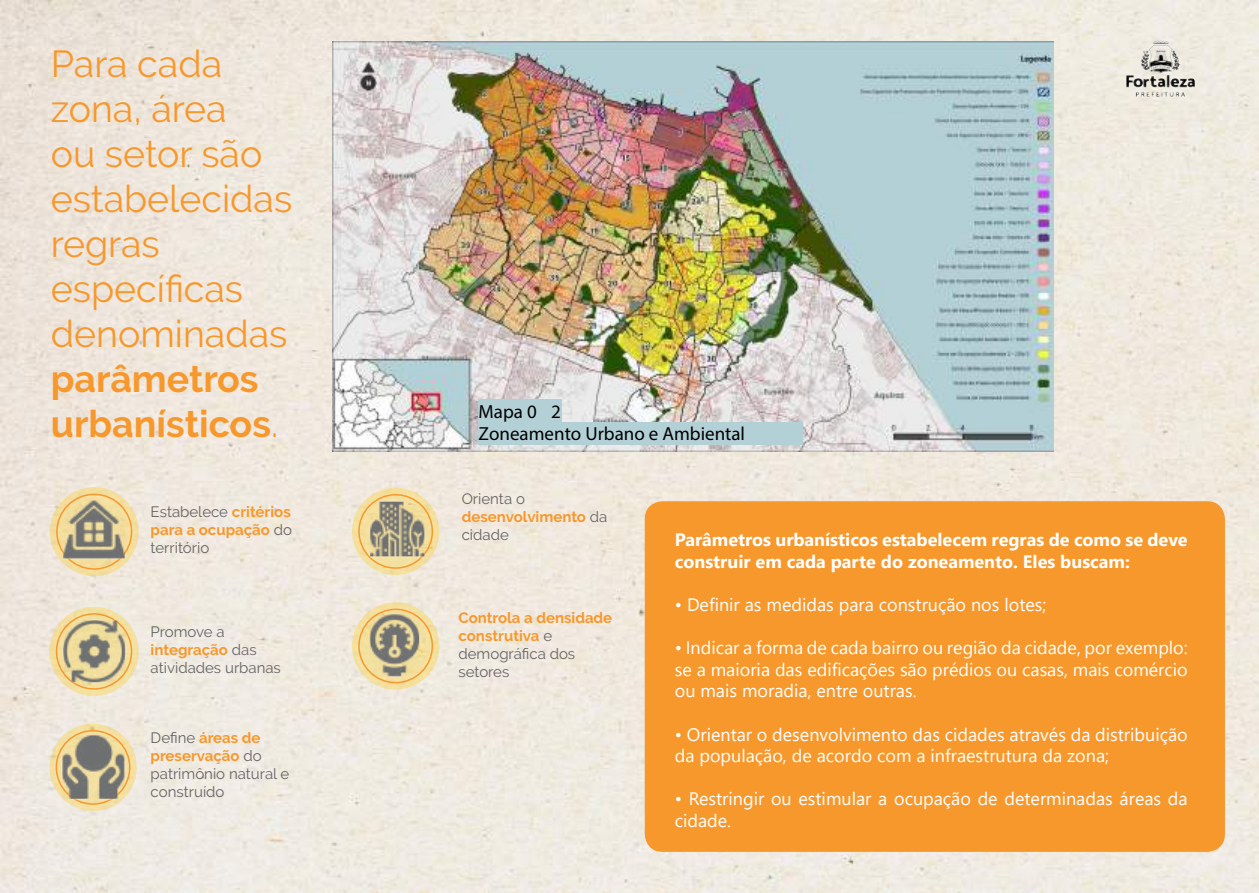
<style>
.page{position:relative;width:1259px;height:893px;background:#fff}
.page>*{position:absolute;margin:0;border:0;box-sizing:border-box;transform-origin:0 0}
.t1{font:37.5px/45px "Raleway";color:#f7982c}
.t2{font:700 37.5px/45px "Raleway";color:#f7982c}
.t3{font:700 19.05px/22.8px "Poppins";color:#000}
.t4{font:18px/21.6px "Segoe UI";color:#fff}
.t5{font:700 18px/21.6px "Segoe UI";color:#fff}
.t6{font:15px/18px "Raleway";color:#656365}
.t7{font:700 15px/18px "Raleway";color:#f7982c}
.s1{font-weight:400}
.s2{font-weight:700;color:#f7982c}
.s3{font-weight:400;color:#656365}
</style>
<div class="page">
<img style="left:0;top:0;width:1259px;height:893px">
<div style="left:645px;top:501px;width:580px;height:351px;background:#f7982c;border-radius:18px"></div>
<div style="left:50px;top:487px;width:89px;height:89px;background:#f3dd9c;border-radius:50%"></div>
<div style="left:49px;top:607px;width:90px;height:89px;background:#f3e19f;border-radius:50%"></div>
<svg style="left:49px;top:724px;width:88px;height:87px"></svg>
<svg style="left:352px;top:602px;width:87px;height:88px"></svg>
<div style="left:352px;top:488px;width:87px;height:87px;background:#f3e09e;border-radius:50%"></div>
<img style="left:54px;top:493px;width:88px;height:77px">
<img style="left:51px;top:612px;width:88px;height:78px">
<img style="left:50px;top:728px;width:88px;height:78px">
<img style="left:350px;top:492px;width:92px;height:77px">
<img style="left:349px;top:609px;width:92px;height:76px">
<img style="left:332px;top:41px;width:721px;height:410px">
<svg style="left:473px;top:397px;width:341px;height:52px;background:#d9d3d1"></svg>
<div style="left:478px;top:398px;width:73px;height:28px;background:#b3d0d6"></div>
<div style="left:551px;top:398px;width:11px;height:28px;background:#b3d0d6"></div>
<hr style="left:562px;top:398px;width:4px;height:28px;background:#e9e9e9">
<svg style="left:478px;top:420px;width:325px;height:29px;background:#bad1d6"></svg>
<img style="left:1116px;top:31px;width:89px;height:79px">
<h1 class="t1" style="left:51px;top:41px;width:243px">Para cada zona, área<br>ou setor são estabelecidas regras específicas denominadas</h1>
<h1 class="t2" style="left:51px;top:356px;width:229px">parâmetros urbanísticos<span class="s1">.</span></h1>
<p class="t6" style="left:151px;top:502px;width:143px;text-align:justify">Estabelece <span class="s2">critérios para a ocupação</span> do território</p>
<p class="t6" style="left:151px;top:622px;width:132px">Promove a <span class="s2">integração</span> das atividades urbanas</p>
<p class="t6" style="left:151px;top:729px;width:140px">Define <span class="s2">áreas de preservação</span> do patrimônio natural e construído</p>
<p class="t3" style="left:478px;top:399px;width:268px">Mapa 0 2<br>Zoneamento Urbano e Ambiental</p>
<p class="t6" style="left:462px;top:489px;width:147px">Orienta o <span class="s2">desenvolvimento</span> da cidade</p>
<p class="t7" style="left:458px;top:609px;width:155px">Controla a densidade construtiva <span class="s3">e demográfica dos setores</span></p>
<p class="t5" style="left:675px;top:528px;width:514px">Parâmetros urbanísticos estabelecem regras de como se deve construir em cada parte do zoneamento. Eles buscam:</p>
<p class="t4" style="left:675px;top:592px;width:373px">• Definir as medidas para construção nos lotes;</p>
<p class="t4" style="left:675px;top:635px;width:514px;text-align:justify">• Indicar a forma de cada bairro ou região da cidade, por exemplo: se a maioria das edificações são prédios ou casas, mais comércio ou mais moradia, entre outras.</p>
<p class="t4" style="left:675px;top:722px;width:514px">• Orientar o desenvolvimento das cidades através da distribuição da população, de acordo com a infraestrutura da zona;</p>
<p class="t4" style="left:675px;top:787px;width:514px">• Restringir ou estimular a ocupação de determinadas áreas da cidade.</p>
</div>
